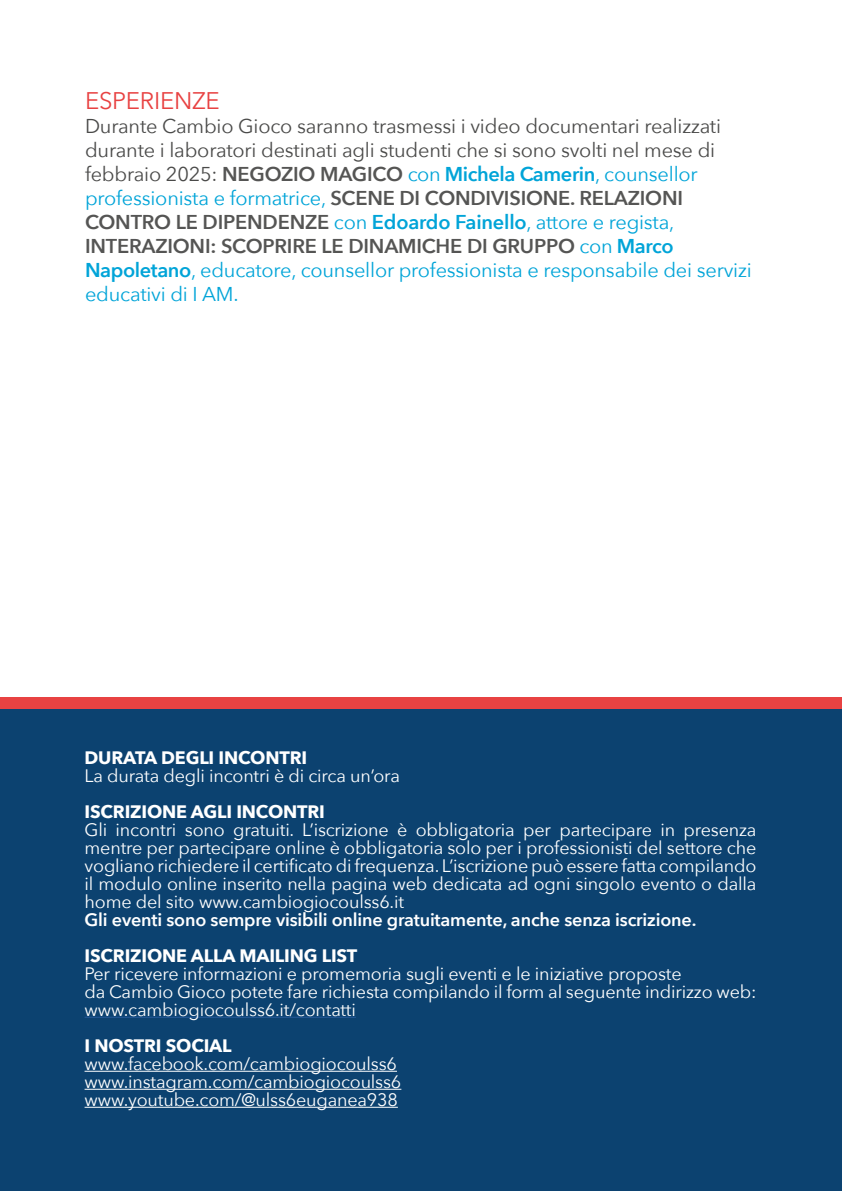
<style>
.page{position:relative;width:842px;height:1191px;background:#fff}
.page>*{position:absolute;margin:0;border:0;box-sizing:border-box;transform-origin:0 0}
.t1{font:24px "Avenir Next";letter-spacing:-.01em;color:#e84242}
.t2{font:20px/24px "Avenir Next";letter-spacing:-.01em;color:#4a4a49}
.t3{font:18px/18px "Avenir Next";letter-spacing:-.01em;color:#fff}
.t4{font:700 18px "Avenir Next";letter-spacing:-.01em;color:#fff}
.t5{font:600 18px "Avenir Next";letter-spacing:-.01em;color:#fff}
.s1{font-weight:600;color:#555554}
.s2{color:#01a4d8}
.s3{font-weight:600;color:#01a4d8}
</style>
<div class="page">
<div style="left:0;top:709px;width:842px;height:482px;background:#0c4270"></div>
<div style="left:0;top:697px;width:842px;height:12px;background:#e84242"></div>
<hr style="left:85px;top:1016px;width:271px;height:1px;background:#275b9b">
<hr style="left:85px;top:1070px;width:312px;height:1px;background:#fff">
<hr style="left:85px;top:1088px;width:316px;height:1px;background:#fff">
<hr style="left:85px;top:1106px;width:313px;height:1px;background:#fff">
<h1 class="t1" style="left:85px;top:80px;width:136px">ESPERIENZE</h1>
<p class="t2" style="left:85px;top:113px;width:668px">Durante Cambio Gioco saranno trasmessi i video documentari realizzati durante i laboratori destinati agli studenti che si sono svolti nel mese di febbraio 2025: <span class="s1">NEGOZIO MAGICO</span> <span class="s2">con</span> <span class="s3">Michela Camerin</span><span class="s2">, counsellor professionista e formatrice,</span> <span class="s1">SCENE DI CONDIVISIONE. RELAZIONI CONTRO LE DIPENDENZE</span> <span class="s2">con</span> <span class="s3">Edoardo Fainello</span><span class="s2">, attore e regista, </span><span class="s1">INTERAZIONI: SCOPRIRE LE DINAMICHE DI GRUPPO</span> <span class="s2">con</span> <span class="s3">Marco Napoletano</span><span class="s2">, educatore, counsellor professionista e responsabile dei servizi educativi di I AM.</span></p>
<p class="t4" style="left:85px;top:742px;width:224px">DURATA DEGLI INCONTRI</p>
<p class="t3" style="left:85px;top:765px;width:317px">La durata degli incontri è di circa un’ora</p>
<p class="t4" style="left:85px;top:796px;width:242px">ISCRIZIONE AGLI INCONTRI</p>
<p class="t3" style="left:85px;top:819px;width:673px;text-align:justify">Gli incontri sono gratuiti. L’iscrizione è obbligatoria per partecipare in presenza mentre per partecipare online è obbligatoria solo per i professionisti del settore che vogliano richiedere il certificato di frequenza. L’iscrizione può essere fatta compilando il modulo online inserito nella pagina web dedicata ad ogni singolo evento o dalla home del sito www.cambiogiocoulss6.it</p>
<p class="t5" style="left:85px;top:904px;width:613px">Gli eventi sono sempre visibili online gratuitamente, anche senza iscrizione.</p>
<p class="t4" style="left:85px;top:940px;width:274px">ISCRIZIONE ALLA MAILING LIST</p>
<p class="t3" style="left:85px;top:963px;width:673px">Per ricevere informazioni e promemoria sugli eventi e le iniziative proposte<br>da Cambio Gioco potete fare richiesta compilando il form al seguente indirizzo web: www.cambiogiocoulss6.it/contatti</p>
<p class="t4" style="left:85px;top:1030px;width:149px">I NOSTRI SOCIAL</p>
<p class="t3" style="left:85px;top:1053px;width:318px">www.facebook.com/cambiogiocoulss6 www.instagram.com/cambiogiocoulss6 www.youtube.com/@ulss6euganea938</p>
</div>
